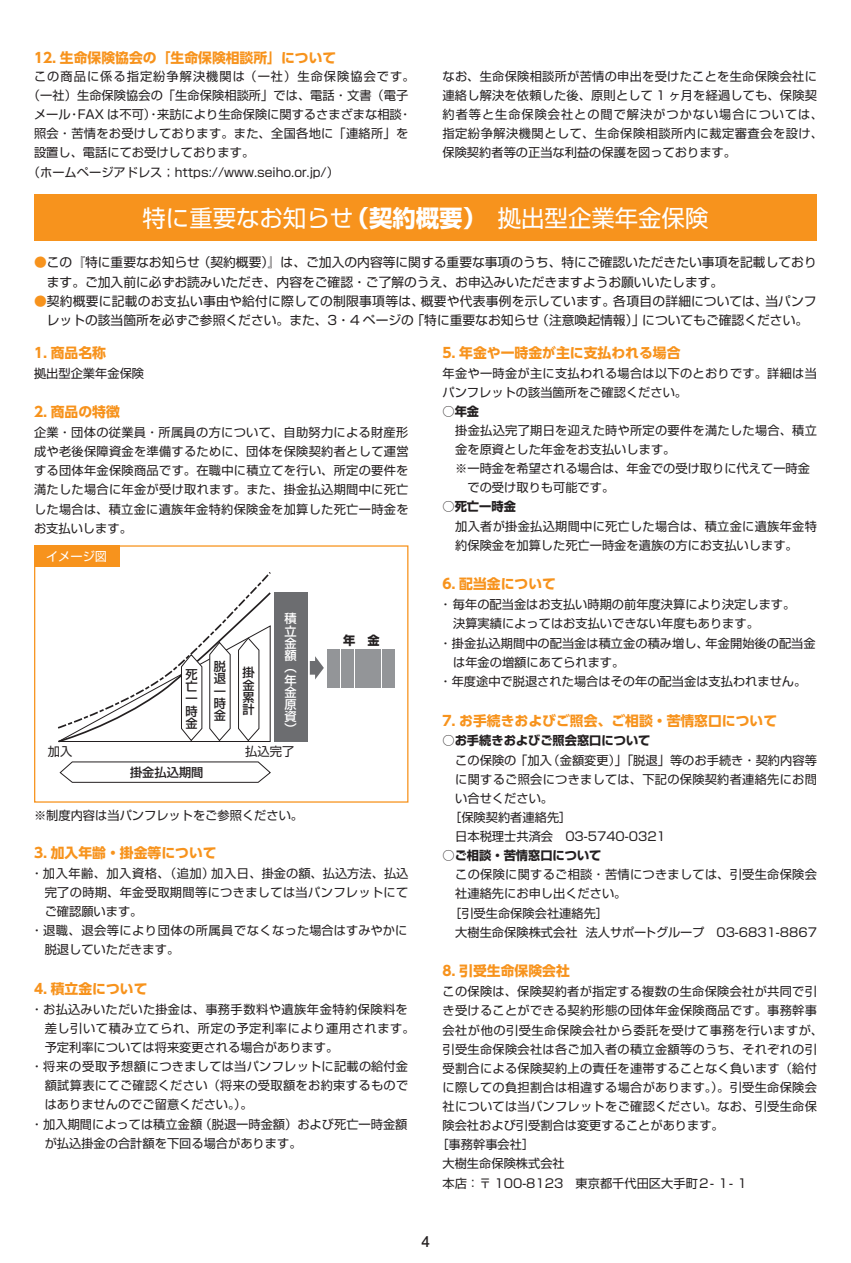
<style>
.page{position:relative;width:851px;height:1263px;background:#fff}
.page>*{position:absolute;margin:0;border:0;box-sizing:border-box;transform-origin:0 0}
.t1{font:23.4px "Shin Go Pro";color:#fff}
.t2{font:700 14.85px "Futo Go B101 Pro";color:#231f20}
.t3{font:700 13.8px "UD Shin Go Pro";color:#f7931d}
.t4{font:12.75px/19.2px "Shin Go Pro";color:#231f20}
.t5{font:12.15px/19.2px "Shin Go Pro";letter-spacing:.015em;color:#231f20}
.t6{font:12.15px "Shin Go Pro";letter-spacing:.04em;color:#231f20}
.t7{font:700 12.15px "Shin Go Pro";color:#231f20}
.t8{font:12.15px "Shin Go Pro";letter-spacing:.05em;color:#231f20}
.t9{font:12.15px "Shin Go Pro";letter-spacing:.085em;color:#231f20}
.t10{font:500 12.15px/12.1px "Shin Go Pro";color:#231f20;text-align:justify}
.t11{font:500 12.15px/12.1px "Shin Go Pro";color:#fff;text-align:justify}
.t12{font:12.15px "Shin Go Pro";color:#fff}
.s1{font-weight:700}
.s2{color:#f7931d}
</style>
<div class="page">
<hr style="left:850px;top:0;width:1px;height:1263px;background:#000">
<div style="left:34px;top:195px;width:782px;height:46px;background:#f7931d"></div>
<svg style="left:58px;top:572px;width:213px;height:171px"></svg>
<svg style="left:59px;top:761px;width:212px;height:22px"></svg>
<div style="left:274px;top:593px;width:33px;height:149px;background:#6c6d70"></div>
<svg style="left:310px;top:656px;width:14px;height:23px"></svg>
<div style="left:327px;top:649px;width:13px;height:38px;background:#939598"></div>
<div style="left:341px;top:649px;width:12px;height:38px;background:#939598"></div>
<div style="left:368px;top:649px;width:13px;height:38px;background:#939598"></div>
<div style="left:382px;top:649px;width:12px;height:38px;background:#939598"></div>
<div style="left:355px;top:649px;width:12px;height:38px;background:#939598"></div>
<div style="left:34px;top:545px;width:374px;height:258px;border:1px solid #f7931d"></div>
<div style="left:34px;top:545px;width:85px;height:22px;background:#f7931d"></div>
<p class="t3" style="left:34px;top:47px;width:304px">12. 生命保険協会の「生命保険相談所」について</p>
<p class="t9" style="left:34px;top:66px;width:382px">この商品に係る指定紛争解決機関は（一社）生命保険協会です。</p>
<p class="t5" style="left:28px;top:84px;width:382px">（一社）生命保険協会の「生命保険相談所」では、電話・文書（電子</p>
<p class="t5" style="left:34px;top:103px;width:379px">メール・FAX は不可）・来訪により生命保険に関するさまざまな相談・</p>
<p class="t5" style="left:34px;top:123px;width:376px">照会・苦情をお受けしております。また、全国各地に「連絡所」を</p>
<p class="t5" style="left:34px;top:142px;width:222px">設置し、電話にてお受けしております。</p>
<p class="t5" style="left:28px;top:161px;width:312px">（ホームページアドレス；https://www.seiho.or.jp/）</p>
<p class="t5" style="left:442px;top:65px;width:382px">なお、生命保険相談所が苦情の申出を受けたことを生命保険会社に連絡し解決を依頼した後、原則として 1 ヶ月を経過しても、保険契約者等と生命保険会社との間で解決がつかない場合については、指定紛争解決機関として、生命保険相談所内に裁定審査会を設け、保険契約者等の正当な利益の保護を図っております。</p>
<h1 class="t1" style="left:142px;top:199px;width:567px">特に重要なお知らせ<span class="s1">（契約概要）</span>拠出型企業年金保険</h1>
<p class="t4" style="left:47px;top:251px;width:771px;text-indent:-13px"><span class="s2">●</span>この『特に重要なお知らせ（契約概要）』は、ご加入の内容等に関する重要な事項のうち、特にご確認いただきたい事項を記載しております。ご加入前に必ずお読みいただき、内容をご確認・ご了解のうえ、お申込みいただきますようお願いいたします。</p>
<p class="t4" style="left:34px;top:290px;width:783px;text-align:center"><span class="s2">●</span>契約概要に記載のお支払い事由や給付に際しての制限事項等は、概要や代表事例を示しています。各項目の詳細については、当パンフレットの該当箇所を必ずご参照ください。また、3・4 ページの「特に重要なお知らせ（注意喚起情報）」についてもご確認ください。</p>
<p class="t3" style="left:34px;top:341px;width:73px">1. 商品名称</p>
<p class="t5" style="left:34px;top:362px;width:112px">拠出型企業年金保険</p>
<p class="t3" style="left:34px;top:401px;width:87px">2. 商品の特徴</p>
<p class="t5" style="left:34px;top:421px;width:376px;text-align:justify">企業・団体の従業員・所属員の方について、自助努力による財産形成や老後保障資金を準備するために、団体を保険契約者として運営する団体年金保険商品です。在職中に積立てを行い、所定の要件を満たした場合に年金が受け取れます。また、掛金払込期間中に死亡した場合は、積立金に遺族年金特約保険金を加算した死亡一時金をお支払いします。</p>
<p class="t3" style="left:442px;top:341px;width:239px">5. 年金や一時金が主に支払われる場合</p>
<p class="t5" style="left:442px;top:362px;width:376px">年金や一時金が主に支払われる場合は以下のとおりです。詳細は当パンフレットの該当箇所をご確認ください。</p>
<p class="t7" style="left:442px;top:402px;width:38px">○年金</p>
<p class="t5" style="left:455px;top:419px;width:363px">掛金払込完了期日を迎えた時や所定の要件を満たした場合、積立</p>
<p class="t5" style="left:455px;top:438px;width:222px">金を原資とした年金をお支払いします。</p>
<p class="t5" style="left:455px;top:457px;width:356px">※一時金を希望される場合は、年金での受け取りに代えて一時金</p>
<p class="t5" style="left:467px;top:477px;width:148px">での受け取りも可能です。</p>
<p class="t7" style="left:442px;top:497px;width:75px">○死亡一時金</p>
<p class="t5" style="left:455px;top:515px;width:363px">加入者が掛金払込期間中に死亡した場合は、積立金に遺族年金特約保険金を加算した死亡一時金を遺族の方にお支払いします。</p>
<p class="t3" style="left:442px;top:573px;width:115px">6. 配当金について</p>
<p class="t5" style="left:439px;top:594px;width:357px">・毎年の配当金はお支払い時期の前年度決算により決定します。</p>
<p class="t5" style="left:453px;top:613px;width:307px">決算実績によってはお支払いできない年度もあります。</p>
<p class="t5" style="left:439px;top:632px;width:378px">・掛金払込期間中の配当金は積立金の積み増し、年金開始後の配当金</p>
<p class="t5" style="left:453px;top:651px;width:173px">は年金の増額にあてられます。</p>
<p class="t5" style="left:439px;top:670px;width:368px">・年度途中で脱退された場合はその年の配当金は支払われません。</p>
<p class="t3" style="left:442px;top:709px;width:336px">7. お手続きおよびご照会、ご相談・苦情窓口について</p>
<p class="t7" style="left:442px;top:731px;width:209px">○お手続きおよびご照会窓口について</p>
<p class="t5" style="left:455px;top:749px;width:363px">この保険の「加入（金額変更）」「脱退」等のお手続き・契約内容等</p>
<p class="t5" style="left:455px;top:768px;width:363px">に関するご照会につきましては、下記の保険契約者連絡先にお問</p>
<p class="t5" style="left:455px;top:787px;width:99px">い合せください。</p>
<p class="t5" style="left:449px;top:806px;width:124px">［保険契約者連絡先］</p>
<p class="t5" style="left:455px;top:825px;width:212px">日本税理士共済会　03-5740-0321</p>
<p class="t7" style="left:442px;top:846px;width:160px">○ご相談・苦情窓口について</p>
<p class="t5" style="left:455px;top:864px;width:363px">この保険に関するご相談・苦情につきましては、引受生命保険会</p>
<p class="t5" style="left:455px;top:883px;width:173px">社連絡先にお申し出ください。</p>
<p class="t5" style="left:449px;top:902px;width:160px">［引受生命保険会社連絡先］</p>
<p class="t5" style="left:455px;top:921px;width:363px">大樹生命保険株式会社 法人サポートグループ　03-6831-8867</p>
<p class="t3" style="left:442px;top:960px;width:129px">8. 引受生命保険会社</p>
<p class="t5" style="left:442px;top:980px;width:376px">この保険は、保険契約者が指定する複数の生命保険会社が共同で引</p>
<p class="t5" style="left:442px;top:1000px;width:376px">き受けることができる契約形態の団体年金保険商品です。事務幹事</p>
<p class="t6" style="left:442px;top:1020px;width:382px">会社が他の引受生命保険会社から委託を受けて事務を行いますが、</p>
<p class="t5" style="left:442px;top:1038px;width:376px">引受生命保険会社は各ご加入者の積立金額等のうち、それぞれの引</p>
<p class="t5" style="left:442px;top:1057px;width:376px">受割合による保険契約上の責任を連帯することなく負います（給付</p>
<p class="t5" style="left:442px;top:1076px;width:376px">に際しての負担割合は相違する場合があります。）。引受生命保険会</p>
<p class="t5" style="left:442px;top:1095px;width:376px">社については当パンフレットをご確認ください。なお、引受生命保</p>
<p class="t5" style="left:442px;top:1114px;width:283px">険会社および引受割合は変更することがあります。</p>
<p class="t5" style="left:436px;top:1134px;width:99px">［事務幹事会社］</p>
<p class="t5" style="left:442px;top:1153px;width:124px">大樹生命保険株式会社</p>
<p class="t5" style="left:442px;top:1172px;width:307px">本店：〒 100-8123　東京都千代田区大手町２- １- １</p>
<p class="t12" style="left:46px;top:546px;width:63px">イメージ図</p>
<p class="t11" style="left:284px;top:611px;width:14px">積立金額（年金原資）</p>
<p class="t7" style="left:343px;top:630px;width:38px">年　金</p>
<p class="t10" style="left:185px;top:667px;width:13px">死亡一時金</p>
<p class="t10" style="left:214px;top:659px;width:13px">脱退一時金</p>
<p class="t10" style="left:242px;top:665px;width:14px">掛金累計</p>
<p class="t10" style="left:130px;top:765px;width:75px">掛金払込期間</p>
<p class="t5" style="left:48px;top:740px;width:26px">加入</p>
<p class="t5" style="left:245px;top:741px;width:50px">払込完了</p>
<p class="t5" style="left:34px;top:804px;width:270px">※制度内容は当パンフレットをご参照ください。</p>
<p class="t3" style="left:34px;top:841px;width:184px">3. 加入年齢・掛金等について</p>
<p class="t6" style="left:31px;top:863px;width:379px">・加入年齢、加入資格、（追加）加入日、掛金の額、払込方法、払込</p>
<p class="t5" style="left:45px;top:881px;width:365px">完了の時期、年金受取期間等につきましては当パンフレットにて</p>
<p class="t5" style="left:45px;top:900px;width:99px">ご確認願います。</p>
<p class="t6" style="left:31px;top:920px;width:378px">・退職、退会等により団体の所属員でなくなった場合はすみやかに</p>
<p class="t5" style="left:45px;top:938px;width:136px">脱退していただきます。</p>
<p class="t3" style="left:34px;top:977px;width:115px">4. 積立金について</p>
<p class="t5" style="left:31px;top:998px;width:378px">・お払込みいただいた掛金は、事務手数料や遺族年金特約保険料を</p>
<p class="t8" style="left:45px;top:1018px;width:371px">差し引いて積み立てられ、所定の予定利率により運用されます。</p>
<p class="t5" style="left:45px;top:1036px;width:295px">予定利率については将来変更される場合があります。</p>
<p class="t5" style="left:31px;top:1055px;width:378px">・将来の受取予想額につきましては当パンフレットに記載の給付金</p>
<p class="t5" style="left:45px;top:1075px;width:365px">額試算表にてご確認ください（将来の受取額をお約束するもので</p>
<p class="t5" style="left:45px;top:1094px;width:209px">はありませんのでご留意ください。）。</p>
<p class="t5" style="left:31px;top:1113px;width:378px">・加入期間によっては積立金額（脱退一時金額）および死亡一時金額</p>
<p class="t5" style="left:45px;top:1132px;width:258px">が払込掛金の合計額を下回る場合があります。</p>
<p class="t2" style="left:421px;top:1230px;width:10px">4</p>
</div>
